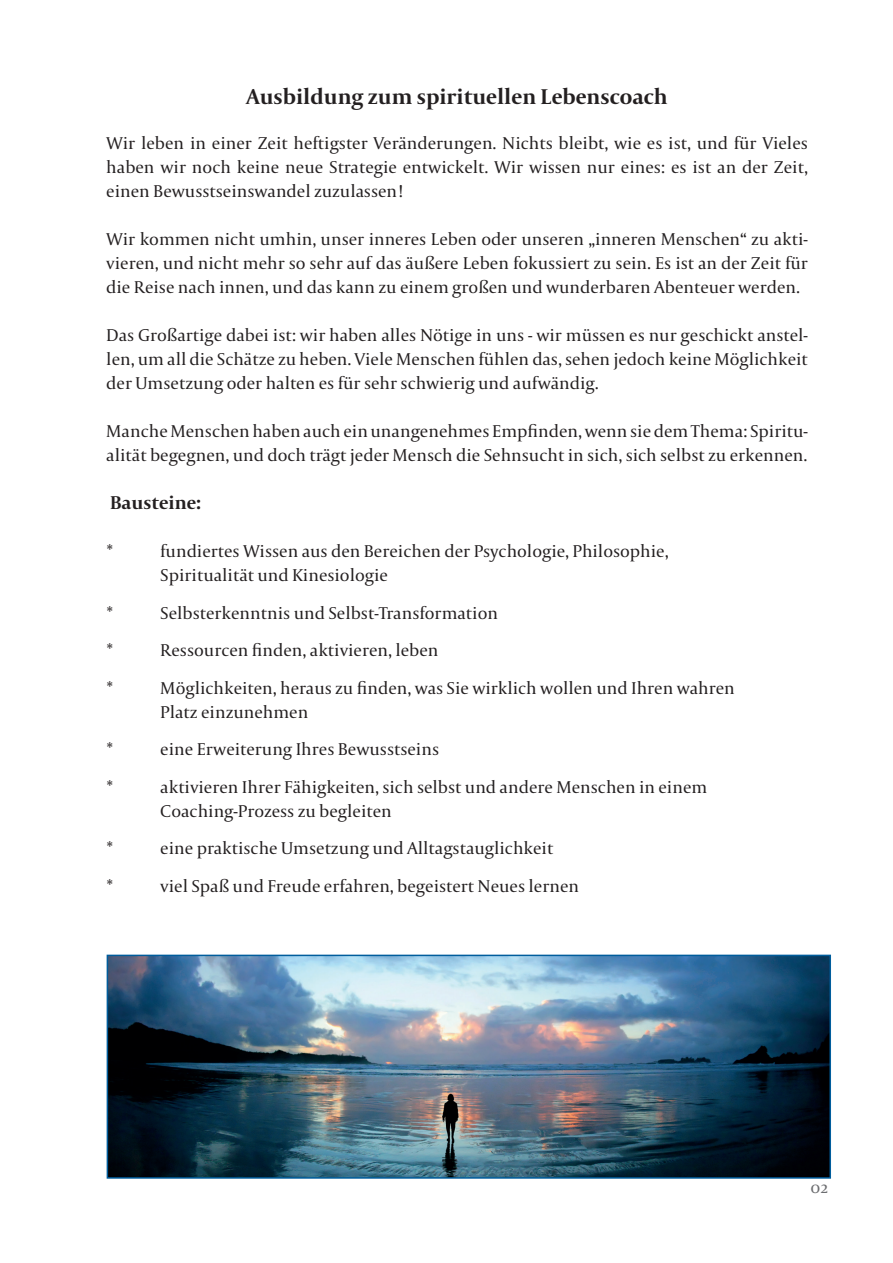
<style>
.page{position:relative;width:893px;height:1263px;background:#fff}
.page>*{position:absolute;margin:0;border:0;box-sizing:border-box;transform-origin:0 0}
.t1{font:700 22.5px "Capitolium 2";color:#231f20}
.t2{font:700 19.5px "Capitolium 2";color:#231f20}
.t3{font:18px/24px "Capitolium 2";color:#231f20}
.t4{font:18px "Capitolium 2";color:#6c6d70}
</style>
<div class="page">
<img style="left:110px;top:958px;width:718px;height:218px">
<div style="left:107px;top:955px;width:724px;height:224px;border:2px solid #005d9c"></div>
<p class="t1" style="left:246px;top:81px;width:423px">Ausbildung zum spirituellen Lebenscoach</p>
<p class="t3" style="left:106px;top:131px;width:703px;text-align:justify">Wir leben in einer Zeit heftigster Veränderungen. Nichts bleibt, wie es ist, und für Vieles haben wir noch keine neue Strategie entwickelt. Wir wissen nur eines: es ist an der Zeit, einen Bewusstseinswandel zuzulassen!</p>
<p class="t3" style="left:106px;top:227px;width:703px;text-align:justify">Wir kommen nicht umhin, unser inneres Leben oder unseren „inneren Menschen“ zu akti&shy;vieren, und nicht mehr so sehr auf das äußere Leben fokussiert zu sein. Es ist an der Zeit für die Reise nach innen, und das kann zu einem großen und wunderbaren Abenteuer werden.</p>
<p class="t3" style="left:106px;top:323px;width:703px;text-align:justify">Das Großartige dabei ist: wir haben alles Nötige in uns - wir müssen es nur geschickt anstel&shy;len, um all die Schätze zu heben. Viele Menschen fühlen das, sehen jedoch keine Möglichkeit der Umsetzung oder halten es für sehr schwierig und aufwändig.</p>
<p class="t3" style="left:106px;top:419px;width:703px">Manche Menschen haben auch ein unangenehmes Empfinden, wenn sie dem Thema: Spiritu&shy;alität begegnen, und doch trägt jeder Mensch die Sehnsucht in sich, sich selbst zu erkennen.</p>
<p class="t2" style="left:110px;top:490px;width:92px">Bausteine:</p>
<p class="t3" style="left:106px;top:539px;width:8px">*</p>
<p class="t3" style="left:160px;top:539px;width:510px">fundiertes Wissen aus den Bereichen der Psychologie, Philosophie,<br>Spiritualität und Kinesiologie</p>
<p class="t3" style="left:106px;top:601px;width:8px">*</p>
<p class="t3" style="left:160px;top:601px;width:339px">Selbsterkenntnis und Selbst-Transformation</p>
<p class="t3" style="left:106px;top:638px;width:8px">*</p>
<p class="t3" style="left:160px;top:638px;width:280px">Ressourcen finden, aktivieren, leben</p>
<p class="t3" style="left:106px;top:676px;width:8px">*</p>
<p class="t3" style="left:160px;top:676px;width:576px">Möglichkeiten, heraus zu finden, was Sie wirklich wollen und Ihren wahren<br>Platz einzunehmen</p>
<p class="t3" style="left:106px;top:737px;width:8px">*</p>
<p class="t3" style="left:160px;top:737px;width:280px">eine Erweiterung Ihres Bewusstseins</p>
<p class="t3" style="left:106px;top:775px;width:8px">*</p>
<p class="t3" style="left:160px;top:775px;width:548px">aktivieren Ihrer Fähigkeiten, sich selbst und andere Menschen in einem<br>Coaching-Prozess zu begleiten</p>
<p class="t3" style="left:106px;top:836px;width:8px">*</p>
<p class="t3" style="left:160px;top:836px;width:394px">eine praktische Umsetzung und Alltagstauglichkeit</p>
<p class="t3" style="left:106px;top:874px;width:8px">*</p>
<p class="t3" style="left:160px;top:874px;width:420px">viel Spaß und Freude erfahren, begeistert Neues lernen</p>
<p class="t4" style="left:810px;top:1175px;width:19px">02</p>
</div>
